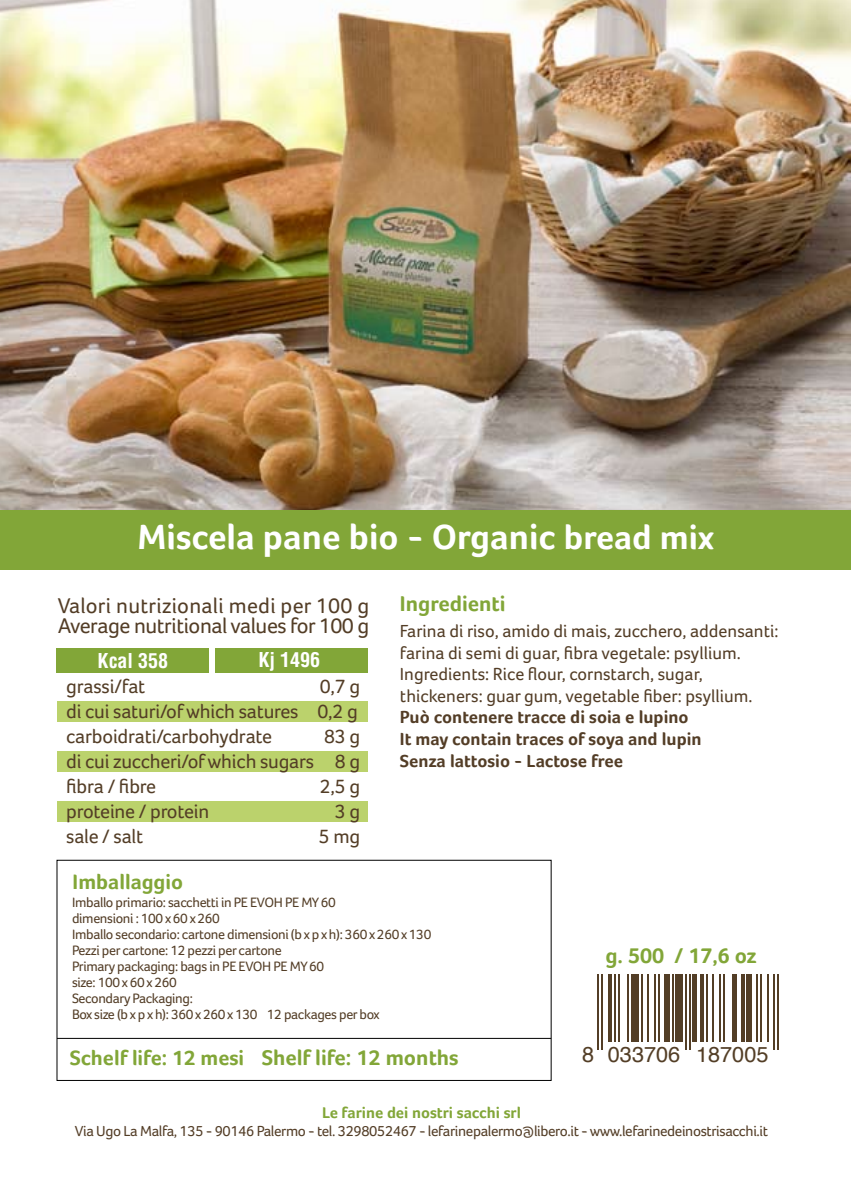
<style>
.page{position:relative;width:851px;height:1191px;background:#fff}
.page>*{position:absolute;margin:0;border:0;box-sizing:border-box;transform-origin:0 0}
.t1{font:700 36px "Foco";color:#fff}
.t2{font:22px/20px "Foco";letter-spacing:-.02em;color:#533d26}
.t3{font:700 22px "Foco";color:#82a638}
.t4{font:21.6px "Helvetica";color:#533e26}
.t5{font:700 21.4px "Foco";color:#82a638}
.t6{font:20px/25px "Foco";letter-spacing:-.01em;color:#533d26;text-align:justify}
.t7{font:700 condensed 20px "Helvetica";color:#fff}
.t8{font:18px/21.6px "Foco";color:#533d26}
.t9{font:700 18px/21.6px "Foco";color:#533d26}
.t10{font:700 16px "Foco";color:#82a638}
.t11{font:15px "Foco";letter-spacing:-.025em;color:#533d26}
.t12{font:14px/16px "Foco";letter-spacing:-.025em;color:#533d26}
.s1{font-size:34.8px}
</style>
<div class="page">
<div style="left:56px;top:859px;width:495px;height:222px;border:1px solid #000"></div>
<img style="left:0;top:0;width:850px;height:510px">
<div style="left:57px;top:700px;width:310px;height:21px;background:#bbd26c"></div>
<div style="left:57px;top:751px;width:310px;height:21px;background:#bbd26c"></div>
<div style="left:57px;top:801px;width:310px;height:21px;background:#bbd26c"></div>
<div style="left:57px;top:648px;width:152px;height:25px;background:#82a638"></div>
<div style="left:215px;top:648px;width:152px;height:25px;background:#82a638"></div>
<div style="left:0;top:510px;width:850px;height:60px;background:#82a638"></div>
<hr style="left:57px;top:1038px;width:494px;height:1px;background:#000">
<hr style="left:596px;top:974px;width:2px;height:75px;background:#533e26">
<hr style="left:600px;top:974px;width:2px;height:75px;background:#533e26">
<hr style="left:608px;top:974px;width:4px;height:68px;background:#533e26">
<hr style="left:614px;top:974px;width:2px;height:68px;background:#533e26">
<hr style="left:617px;top:974px;width:2px;height:68px;background:#533e26">
<hr style="left:627px;top:974px;width:2px;height:68px;background:#533e26">
<div style="left:631px;top:974px;width:8px;height:68px;background:#533e26"></div>
<hr style="left:640px;top:974px;width:2px;height:68px;background:#533e26">
<hr style="left:646px;top:974px;width:2px;height:68px;background:#533e26">
<hr style="left:654px;top:974px;width:2px;height:68px;background:#533e26">
<hr style="left:658px;top:974px;width:2px;height:68px;background:#533e26">
<div style="left:663px;top:974px;width:6px;height:68px;background:#533e26"></div>
<hr style="left:671px;top:974px;width:2px;height:68px;background:#533e26">
<div style="left:675px;top:974px;width:8px;height:68px;background:#533e26"></div>
<hr style="left:685px;top:974px;width:1px;height:75px;background:#533e26">
<hr style="left:688px;top:974px;width:2px;height:75px;background:#533e26">
<hr style="left:692px;top:974px;width:4px;height:68px;background:#533e26">
<hr style="left:700px;top:974px;width:4px;height:68px;background:#533e26">
<hr style="left:706px;top:974px;width:1px;height:68px;background:#533e26">
<hr style="left:711px;top:974px;width:2px;height:68px;background:#533e26">
<hr style="left:719px;top:974px;width:2px;height:68px;background:#533e26">
<hr style="left:723px;top:974px;width:2px;height:68px;background:#533e26">
<hr style="left:732px;top:974px;width:4px;height:68px;background:#533e26">
<svg style="left:741px;top:974px;width:3px;height:68px"></svg>
<div style="left:746px;top:974px;width:6px;height:68px;background:#533e26"></div>
<hr style="left:755px;top:974px;width:2px;height:68px;background:#533e26">
<hr style="left:759px;top:974px;width:2px;height:68px;background:#533e26">
<hr style="left:767px;top:974px;width:2px;height:68px;background:#533e26">
<hr style="left:773px;top:974px;width:2px;height:75px;background:#533e26">
<hr style="left:776px;top:974px;width:2px;height:75px;background:#533e26">
<h1 class="t1" style="left:137px;top:515px;width:578px">Miscela pane bio - Organic <span class="s1">bread mix</span></h1>
<h2 class="t2" style="left:58px;top:595px;width:313px">Valori nutrizionali medi per 100 g<br>Average nutritional values for 100 g</h2>
<h3 class="t7" style="left:97px;top:648px;width:72px">Kcal 358</h3>
<h3 class="t7" style="left:258px;top:647px;width:63px">Kj 1496</h3>
<h3 class="t6" style="left:66px;top:673px;width:81px">grassi/fat</h3>
<h3 class="t6" style="left:66px;top:673px;width:295px;text-indent:253px">0,7 g di cui saturi/of which satures 0,2 g carboidrati/carbohydrate</h3>
<h3 class="t6" style="left:66px;top:723px;width:295px;text-indent:258px">83 g di cui zuccheri/of which sugars 8 g fibra / fibre</h3>
<h3 class="t6" style="left:320px;top:773px;width:42px">2,5 g</h3>
<h3 class="t6" style="left:66px;top:798px;width:145px">proteine / protein</h3>
<h3 class="t6" style="left:335px;top:798px;width:27px">3 g</h3>
<h3 class="t6" style="left:66px;top:823px;width:79px">sale / salt</h3>
<h3 class="t6" style="left:319px;top:823px;width:43px">5 mg</h3>
<h2 class="t3" style="left:400px;top:591px;width:107px">Ingredienti</h2>
<p class="t8" style="left:400px;top:620px;width:380px">Farina di riso, amido di mais, zucchero, addensanti: farina di semi di guar, fibra vegetale: psyllium.<br>Ingredients: Rice flour, cornstarch, sugar, thickeners: guar gum, vegetable fiber: psyllium.</p>
<p class="t9" style="left:400px;top:706px;width:303px">Può contenere tracce di soia e lupino<br>It may contain traces of soya and lupin<br>Senza lattosio - Lactose free</p>
<h3 class="t5" style="left:73px;top:869px;width:112px">Imballaggio</h3>
<p class="t12" style="left:72px;top:894px;width:361px">Imballo primario: sacchetti in PE EVOH PE MY 60<br>dimensioni : 100 x 60 x 260<br>Imballo secondario: cartone dimensioni (b x p x h): 360 x 260 x 130<br>Pezzi per cartone: 12 pezzi per cartone<br>Primary packaging: bags in PE EVOH PE MY 60<br>size: 100 x 60 x 260<br>Secondary Packaging:<br>Box size (b x p x h): 360 x 260 x 130 12 packages per box</p>
<h2 class="t3" style="left:605px;top:942px;width:152px">g. 500 / 17,6 oz</h2>
<h3 class="t5" style="left:70px;top:1045px;width:176px">Schelf life: 12 mesi</h3>
<h3 class="t4" style="left:582px;top:1037px;width:188px">8 033706 187005</h3>
<h2 class="t3" style="left:262px;top:1044px;width:198px">Shelf life: 12 months</h2>
<p class="t10" style="left:322px;top:1103px;width:200px">Le farine dei nostri sacchi srl</p>
<p class="t11" style="left:75px;top:1122px;width:694px">Via Ugo La Malfa, 135 - 90146 Palermo - tel. 3298052467 - lefarinepalermo@libero.it - www.lefarinedeinostrisacchi.it</p>
</div>
